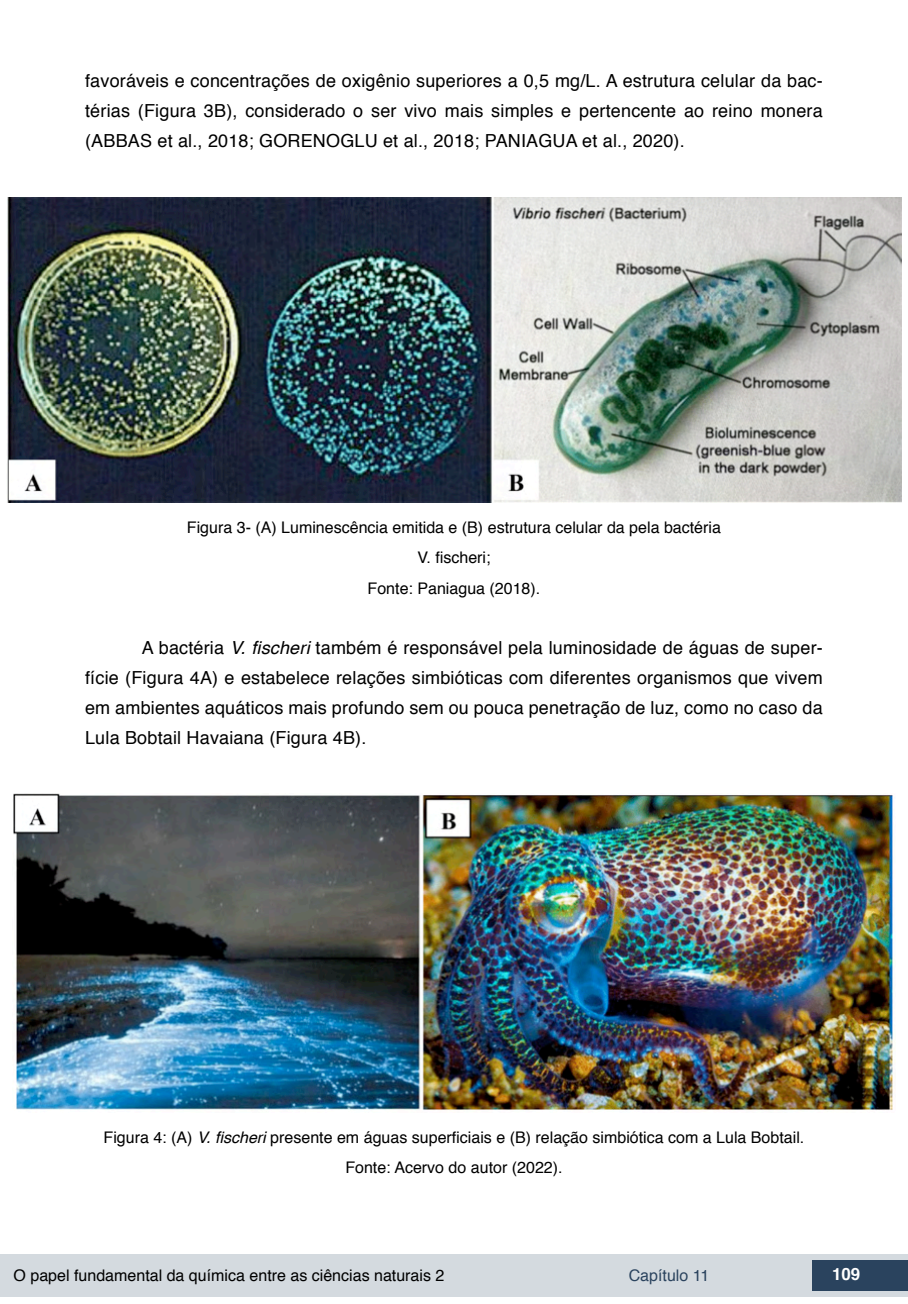
<style>
.page{position:relative;width:908px;height:1304px;background:#fff}
.page>*{position:absolute;margin:0;border:0;box-sizing:border-box;transform-origin:0 0}
.txt{font:18px/30px "Helvetica";letter-spacing:.01em;color:#000;text-align:justify}
.t1{font:700 16.8px "Helvetica";color:#fff}
.imagens_graf_tab{font:16px "Helvetica";color:#000}
.t2{font:16px "Helvetica";color:#2a435e}
.s1{font-style:italic}
</style>
<div class="page">
<div style="left:0;top:1254px;width:906px;height:43px;background:#d4dadf"></div>
<div style="left:812px;top:1261px;width:95px;height:30px;background:#2a435e"></div>
<img style="left:7px;top:198px;width:893px;height:304px">
<img style="left:13px;top:794px;width:880px;height:316px">
<p class="txt" style="left:85px;top:66px;width:739px">favoráveis e concentrações de oxigênio superiores a 0,5 mg/L. A estrutura celular da bac&shy;térias (Figura 3B), considerado o ser vivo mais simples e pertencente ao reino monera (ABBAS et al., 2018; GORENOGLU et al., 2018; PANIAGUA et al., 2020).</p>
<p class="imagens_graf_tab" style="left:187px;top:515px;width:535px">Figura 3- (A) Luminescência emitida e (B) estrutura celular da pela bactéria</p>
<p class="imagens_graf_tab" style="left:417px;top:545px;width:75px">V. fischeri;</p>
<p class="imagens_graf_tab" style="left:367px;top:576px;width:174px">Fonte: Paniagua (2018).</p>
<p class="txt" style="left:85px;top:633px;width:738px;text-indent:57px">A bactéria <span class="s1">V. fischeri</span> também é responsável pela luminosidade de águas de super&shy;fície (Figura 4A) e estabelece relações simbióticas com diferentes organismos que vivem em ambientes aquáticos mais profundo sem ou pouca penetração de luz, como no caso da Lula Bobtail Havaiana (Figura 4B).</p>
<p class="imagens_graf_tab" style="left:103px;top:1125px;width:702px">Figura 4: (A) <span class="s1">V. fischeri</span> presente em águas superficiais e (B) relação simbiótica com a Lula Bobtail.</p>
<p class="imagens_graf_tab" style="left:345px;top:1155px;width:219px">Fonte: Acervo do autor (2022).</p>
<p class="imagens_graf_tab" style="left:14px;top:1263px;width:432px">O papel fundamental da química entre as ciências naturais 2</p>
<p class="t2" style="left:628px;top:1263px;width:82px">Capítulo 11</p>
<p class="t1" style="left:831px;top:1261px;width:30px">109</p>
</div>
